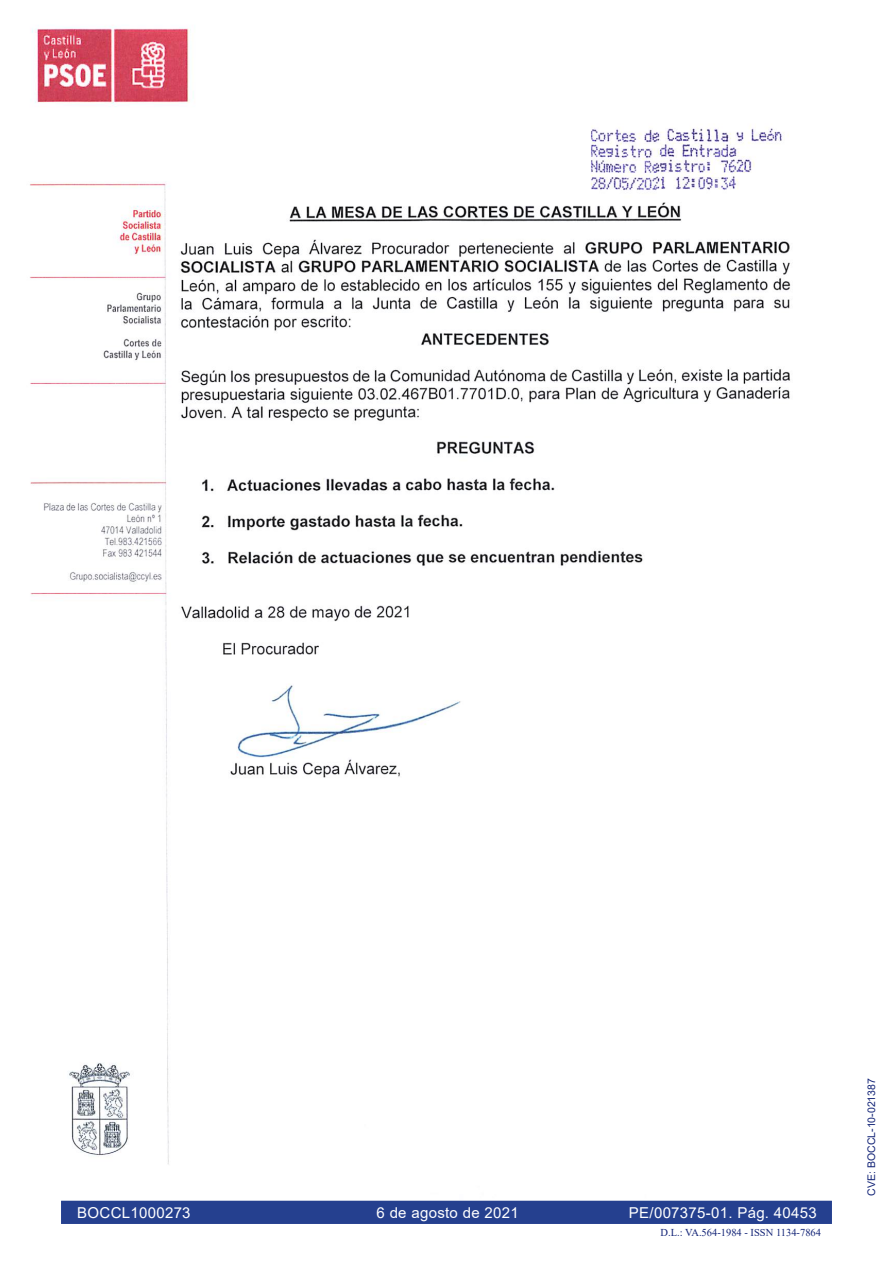
<style>
.page{position:relative;width:893px;height:1263px;background:#fff}
.page>*{position:absolute;margin:0;border:0;box-sizing:border-box;transform-origin:0 0}
.E_CVE{font:15px "Arial";letter-spacing:.02em;color:#fff}
.t1{font:10.5px "Times New Roman";color:#132477}
.t2{font:10.5px "Arial";color:#132477}
</style>
<div class="page">
<div style="left:60px;top:1200px;width:773px;height:25px;background:#25408f"></div>
<div style="left:60px;top:1199px;width:773px;height:26px;border:2px solid #fff"></div>
<img style="left:30px;top:26px;width:803px;height:1174px">
<p class="E_CVE" style="left:77px;top:1202px;width:115px">BOCCL1000273</p>
<p class="E_CVE" style="left:377px;top:1202px;width:144px">6 de agosto de 2021</p>
<p class="E_CVE" style="left:629px;top:1202px;width:189px">PE/007375-01. Pág. 40453</p>
<p class="t1" style="left:661px;top:1225px;width:162px">D.L.: VA.564-1984 - ISSN 1134-7864</p>
<p class="t2" style="left:864px;top:1195px;width:119px;rotate:-90deg">CVE: BOCCL-10-021387</p>
</div>
